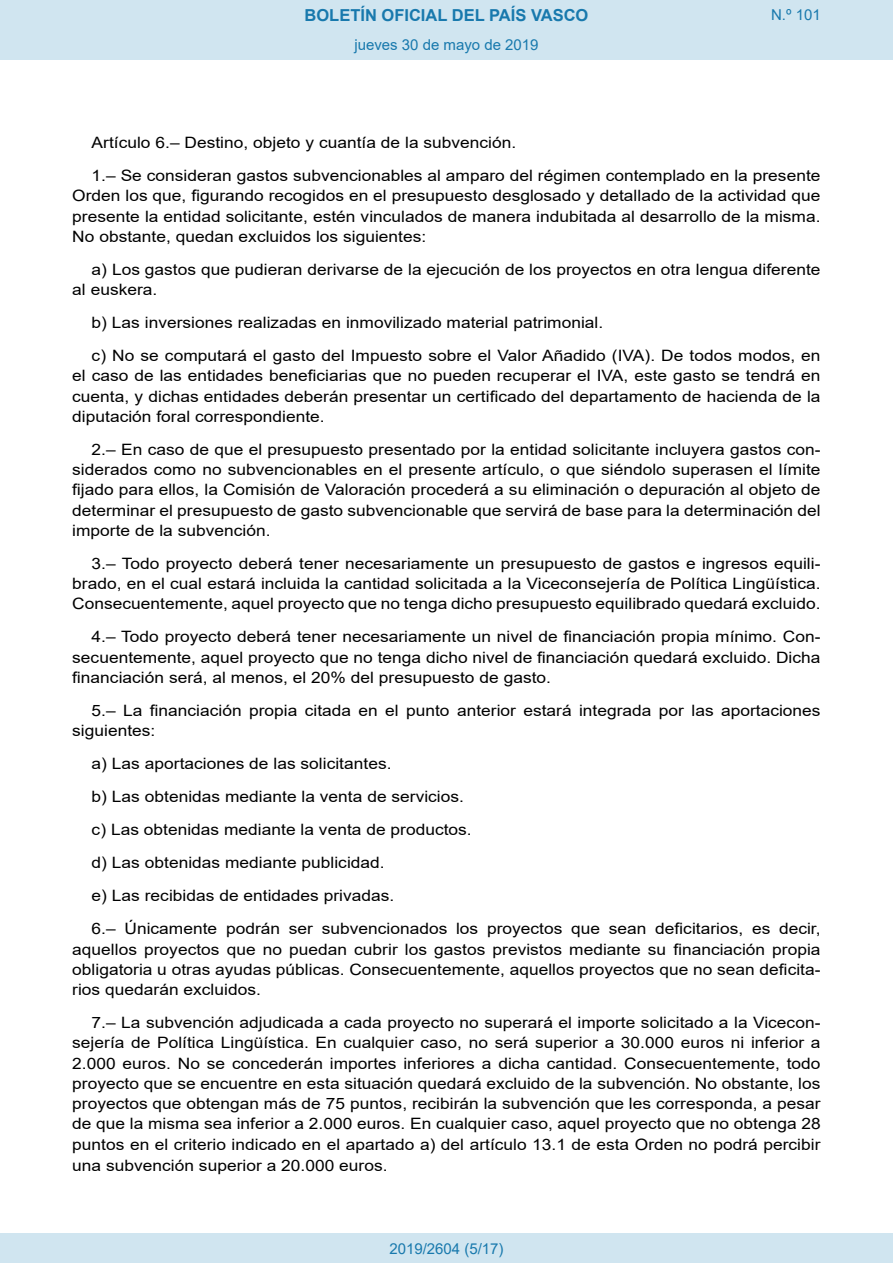
<style>
.page{position:relative;width:893px;height:1263px;background:#fff}
.page>*{position:absolute;margin:0;border:0;box-sizing:border-box;transform-origin:0 0}
.t1{font:700 16.5px "Arial";color:#1879ad}
.BOPVDetalle{font:15.6px/20.2px "Arial";color:#000;text-align:justify;scale:1.11 1}
.Paginacion_Centro{font:15px "Arial";color:#1879ad}
</style>
<div class="page">
<div style="left:0;top:0;width:893px;height:60px;background:#d0e5f0"></div>
<div style="left:0;top:1233px;width:893px;height:30px;background:#d0e5f0"></div>
<p class="t1" style="left:305px;top:3px;width:285px">BOLETÍN OFICIAL DEL PAÍS VASCO</p>
<p class="Paginacion_Centro" style="left:354px;top:35px;width:186px">jueves 30 de mayo de 2019</p>
<p class="Paginacion_Centro" style="left:771px;top:5px;width:51px">N.º 101</p>
<p class="BOPVDetalle" style="left:92px;top:132px;width:384px">Artículo 6.– Destino, objeto y cuantía de la subvención.</p>
<p class="BOPVDetalle" style="left:72px;top:165px;width:676px;text-indent:19px">1.– Se consideran gastos subvencionables al amparo del régimen contemplado en la presente Orden los que, figurando recogidos en el presupuesto desglosado y detallado de la actividad que presente la entidad solicitante, estén vinculados de manera indubitada al desarrollo de la misma.<br>No obstante, quedan excluidos los siguientes:</p>
<p class="BOPVDetalle" style="left:72px;top:259px;width:676px;text-indent:19px">a) Los gastos que pudieran derivarse de la ejecución de los proyectos en otra lengua diferente al euskera.</p>
<p class="BOPVDetalle" style="left:92px;top:312px;width:462px">b) Las inversiones realizadas en inmovilizado material patrimonial.</p>
<p class="BOPVDetalle" style="left:72px;top:345px;width:676px;text-indent:19px">c) No se computará el gasto del Impuesto sobre el Valor Añadido (IVA). De todos modos, en el caso de las entidades beneficiarias que no pueden recuperar el IVA, este gasto se tendrá en cuenta, y dichas entidades deberán presentar un certificado del departamento de hacienda de la diputación foral correspondiente.</p>
<p class="BOPVDetalle" style="left:72px;top:439px;width:676px;text-indent:19px">2.– En caso de que el presupuesto presentado por la entidad solicitante incluyera gastos con&shy;siderados como no subvencionables en el presente artículo, o que siéndolo superasen el límite fijado para ellos, la Comisión de Valoración procederá a su eliminación o depuración al objeto de determinar el presupuesto de gasto subvencionable que servirá de base para la determinación del importe de la subvención.</p>
<p class="BOPVDetalle" style="left:72px;top:553px;width:676px;text-indent:19px">3.– Todo proyecto deberá tener necesariamente un presupuesto de gastos e ingresos equili&shy;brado, en el cual estará incluida la cantidad solicitada a la Viceconsejería de Política Lingüística.<br>Consecuentemente, aquel proyecto que no tenga dicho presupuesto equilibrado quedará excluido.</p>
<p class="BOPVDetalle" style="left:72px;top:627px;width:676px;text-indent:19px">4.– Todo proyecto deberá tener necesariamente un nivel de financiación propia mínimo. Con&shy;secuentemente, aquel proyecto que no tenga dicho nivel de financiación quedará excluido. Dicha financiación será, al menos, el 20% del presupuesto de gasto.</p>
<p class="BOPVDetalle" style="left:72px;top:700px;width:676px;text-indent:19px">5.– La financiación propia citada en el punto anterior estará integrada por las aportaciones siguientes:</p>
<p class="BOPVDetalle" style="left:92px;top:753px;width:272px">a) Las aportaciones de las solicitantes.</p>
<p class="BOPVDetalle" style="left:92px;top:786px;width:337px">b) Las obtenidas mediante la venta de servicios.</p>
<p class="BOPVDetalle" style="left:92px;top:819px;width:344px">c) Las obtenidas mediante la venta de productos.</p>
<p class="BOPVDetalle" style="left:92px;top:852px;width:265px">d) Las obtenidas mediante publicidad.</p>
<p class="BOPVDetalle" style="left:92px;top:885px;width:274px">e) Las recibidas de entidades privadas.</p>
<p class="BOPVDetalle" style="left:72px;top:918px;width:676px;text-indent:19px">6.– Únicamente podrán ser subvencionados los proyectos que sean deficitarios, es decir, aquellos proyectos que no puedan cubrir los gastos previstos mediante su financiación propia obligatoria u otras ayudas públicas. Consecuentemente, aquellos proyectos que no sean deficita&shy;rios quedarán excluidos.</p>
<p class="BOPVDetalle" style="left:72px;top:1012px;width:676px;text-indent:19px">7.– La subvención adjudicada a cada proyecto no superará el importe solicitado a la Vicecon&shy;sejería de Política Lingüística. En cualquier caso, no será superior a 30.000 euros ni inferior a 2.000 euros. No se concederán importes inferiores a dicha cantidad. Consecuentemente, todo proyecto que se encuentre en esta situación quedará excluido de la subvención. No obstante, los proyectos que obtengan más de 75 puntos, recibirán la subvención que les corresponda, a pesar de que la misma sea inferior a 2.000 euros. En cualquier caso, aquel proyecto que no obtenga 28 puntos en el criterio indicado en el apartado a) del artículo 13.1 de esta Orden no podrá percibir una subvención superior a 20.000 euros.</p>
<p class="Paginacion_Centro" style="left:389px;top:1238px;width:116px">2019/2604 (5/17)</p>
</div>
